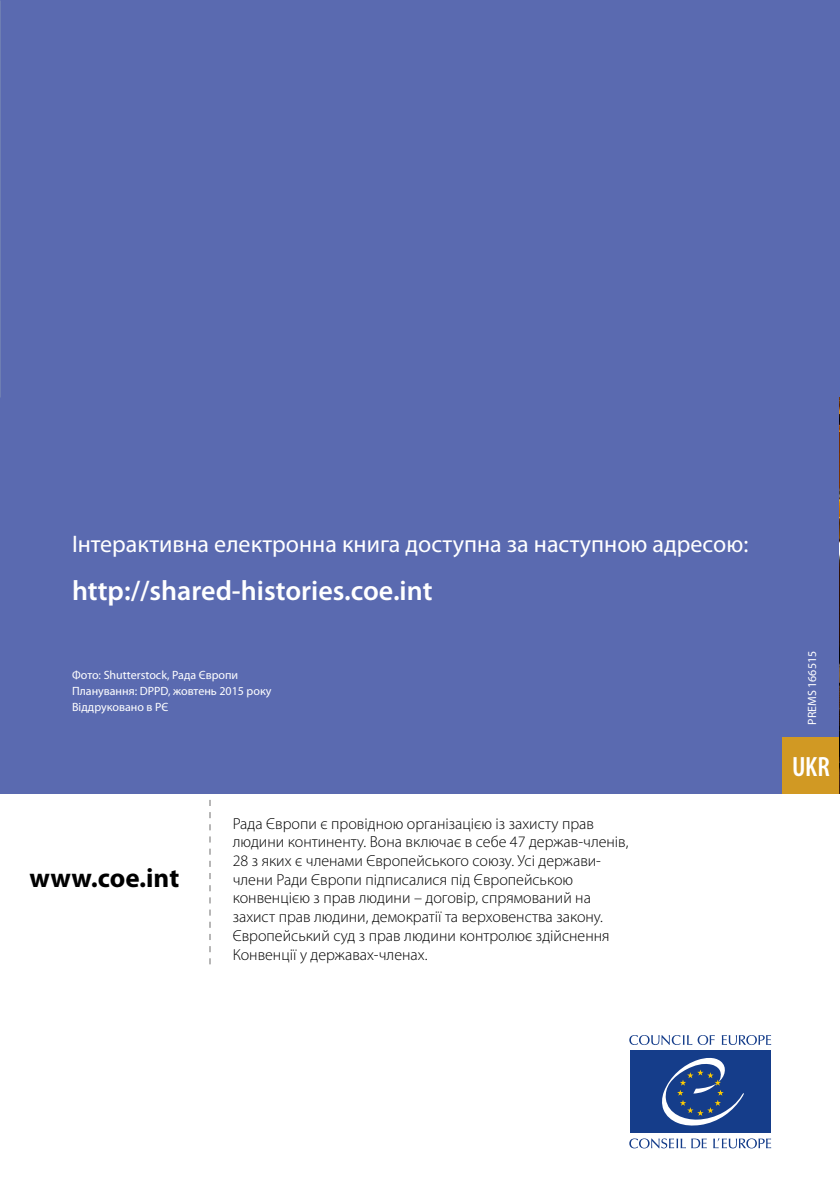
<style>
.page{position:relative;width:840px;height:1191px;background:#fff}
.page>*{position:absolute;margin:0;border:0;box-sizing:border-box;transform-origin:0 0}
.t1{font:600 28px "Myriad Pro";color:#fff}
.t2{font:600 condensed 28px "Myriad Pro";color:#fff}
.t3{font:700 27px "Myriad Pro";color:#000}
.t4{font:24px "Myriad Pro";color:#fff}
.t5{font:300 16px/18.6px "Myriad Pro";color:#000}
.t6{font:12px/16px "Myriad Pro";color:#fff}
</style>
<div class="page">
<div style="left:0;top:0;width:839px;height:794px;background:#5a6ab0"></div>
<img style="left:838px;top:737px;width:1px;height:57px">
<div style="left:782px;top:737px;width:56px;height:57px;background:#d19923"></div>
<svg style="left:209px;top:800px;width:1px;height:164px"></svg>
<svg style="left:721px;top:1035px;width:49px;height:10px"></svg>
<svg style="left:629px;top:1035px;width:85px;height:10px"></svg>
<svg style="left:713px;top:1138px;width:57px;height:10px"></svg>
<svg style="left:691px;top:1138px;width:15px;height:10px"></svg>
<svg style="left:629px;top:1138px;width:56px;height:10px"></svg>
<div style="left:629px;top:1050px;width:141px;height:82px;background:#153d8a"></div>
<svg style="left:662px;top:1057px;width:82px;height:69px"></svg>
<h3 class="t4" style="left:72px;top:529px;width:677px">Інтерактивна електронна книга доступна за наступною адресою:</h3>
<h1 class="t1" style="left:72px;top:573px;width:362px">http://shared-histories.coe.int</h1>
<p class="t6" style="left:72px;top:666px;width:201px">Фото: Shutterstock, Рада Європи<br>Планування: DPPD, жовтень 2015 року<br>Віддруковано в РЄ</p>
<h2 class="t3" style="left:29px;top:860px;width:151px">www.coe.int</h2>
<p class="t5" style="left:232px;top:814px;width:397px">Рада Європи є провідною організацією із захисту прав людини континенту. Вона включає в себе 47 держав-членів, 28 з яких є членами Європейського союзу. Усі держави&shy;члени Ради Європи підписалися під Європейською конвенцією з прав людини – договір, спрямований на захист прав людини, демократії та верховенства закону.<br>Європейський суд з прав людини контролює здійснення Конвенції у державах-членах.</p>
<p class="t6" style="left:803px;top:725px;width:75px;rotate:-90deg">PREMS 166515</p>
<h1 class="t2" style="left:791px;top:749px;width:39px">UKR</h1>
</div>
